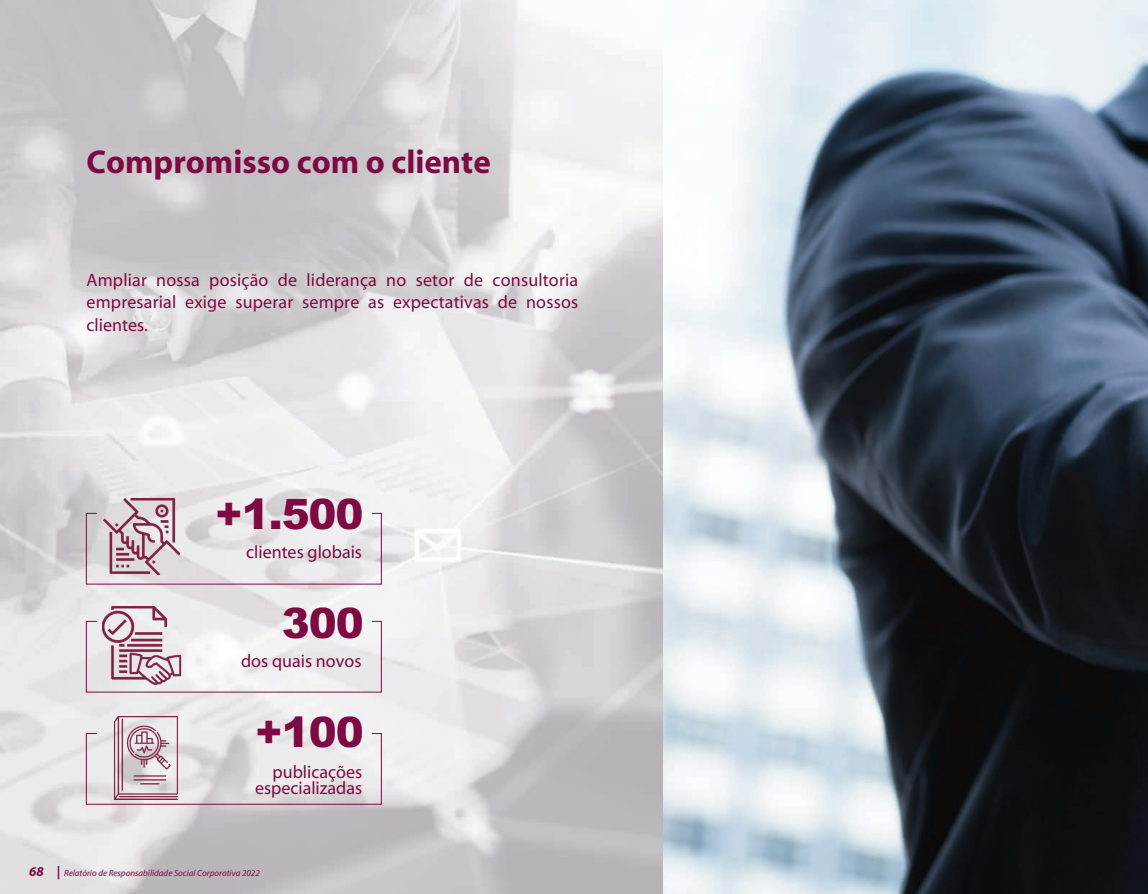
<style>
.page{position:relative;width:1148px;height:894px;background:#fff}
.page>*{position:absolute;margin:0;border:0;box-sizing:border-box;transform-origin:0 0}
.t1{font:900 42px "Arial";letter-spacing:-.025em;color:#7d0a42}
.t2{font:700 33px "Myriad";color:#7d0a42}
.t3{font:18px/22.5px "Myriad";color:#7d0a42;text-align:justify}
.t4{font:italic 9px "Myriad";color:#7d0a42}
.s1{font-weight:700;font-size:13.5px}
</style>
<div class="page">
<img style="left:0;top:0;width:663px;height:893px">
<svg style="left:86px;top:512px;width:296px;height:72px;background:#e3dfe2"></svg>
<img style="left:103px;top:498px;width:78px;height:76px">
<img style="left:103px;top:606px;width:78px;height:14px">
<img style="left:104px;top:716px;width:84px;height:16px">
<svg style="left:86px;top:620px;width:296px;height:72px"></svg>
<svg style="left:86px;top:732px;width:296px;height:72px;background:#ddd5da"></svg>
<svg style="left:663px;top:0;width:484px;height:893px;background:#78828b"></svg>
<h2 class="t2" style="left:86px;top:145px;width:406px">Compromisso com o cliente</h2>
<p class="t3" style="left:86px;top:269px;width:493px">Ampliar nossa posição de liderança no setor de consultoria empresarial exige superar sempre as expectativas de nossos clientes.</p>
<h1 class="t1" style="left:215px;top:489px;width:150px">+1.500</h1>
<p class="t3" style="left:246px;top:541px;width:117px">clientes globais</p>
<h1 class="t1" style="left:282px;top:598px;width:83px">300</h1>
<p class="t3" style="left:241px;top:650px;width:122px">dos quais novos</p>
<h1 class="t1" style="left:255px;top:708px;width:110px">+100</h1>
<p class="t3" style="left:255px;top:764px;width:109px;line-height:16.5px;text-align:right">publicações especializadas</p>
<p class="t4" style="left:29px;top:867px;width:232px"><span class="s1">68 |</span> Relatório de Responsabilidade Social Corporativa 2022</p>
</div>
